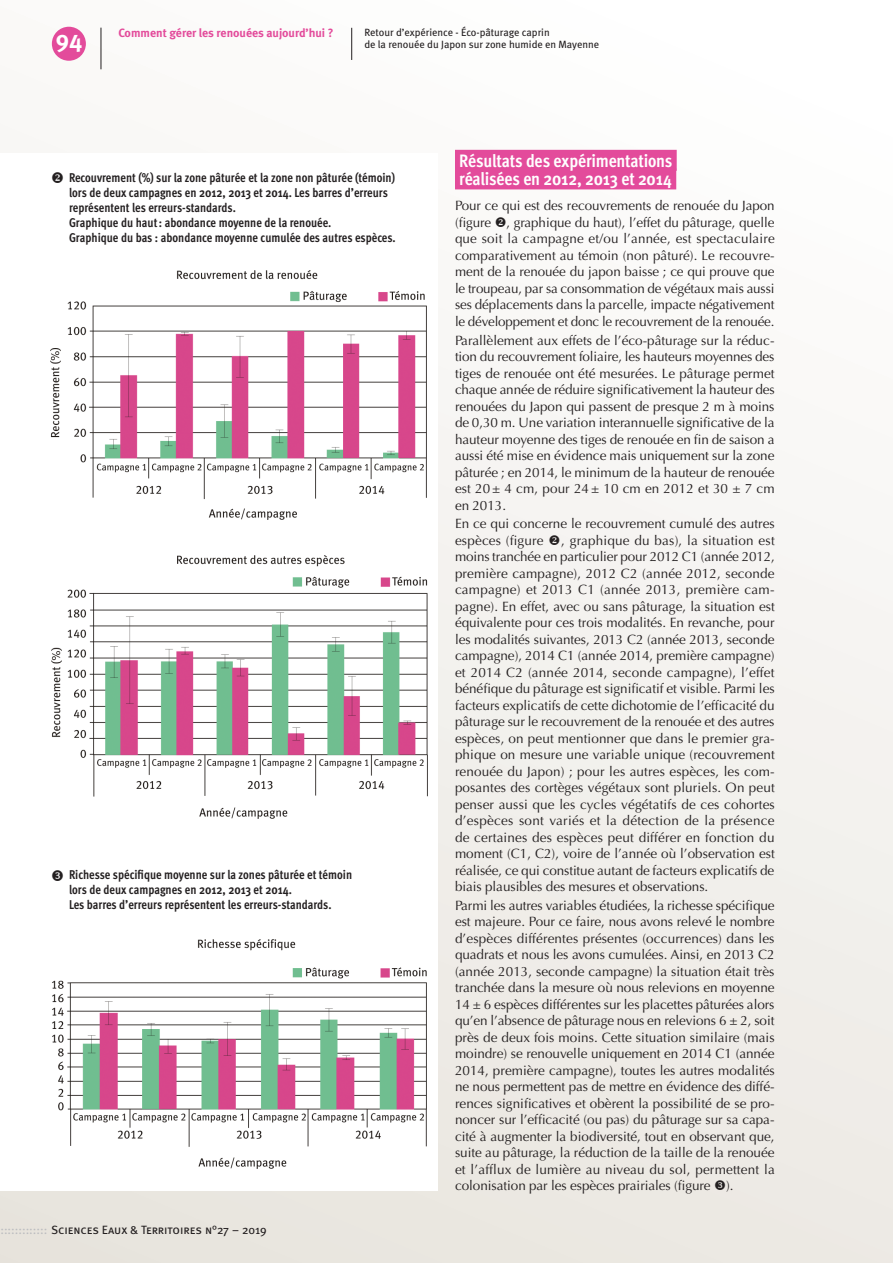
<style>
.page{position:relative;width:893px;height:1263px;background:#fff}
.page>*{position:absolute;margin:0;border:0;box-sizing:border-box;transform-origin:0 0}
.t1{font:24px "Meta Bold Caps Expert";color:#fff}
.t2{font:700 18px "Meta Cond OT";letter-spacing:-.01em;color:#fff}
.t3{font:13.5px/16.5px "Optima";letter-spacing:-.005em;color:#231f20;text-align:justify}
.titre_figure{font:700 12.75px/15px "Meta Cond OT";color:#231f20}
.t4{font:12px "Meta Book Caps";letter-spacing:-.005em;color:#231f20}
.t5{font:700 12px "Meta";color:#e34b9b}
.roulette_article{font:10.5px/12px "Meta Book LF";color:#231f20}
.s1{color:#bcbdc0}
</style>
<div class="page">
<div style="left:0;top:0;width:893px;height:1263px;background:linear-gradient(to bottom,#fefefe,#ebe8e2)"></div>
<hr style="left:351px;top:28px;width:1px;height:32px;background:#231f20">
<div style="left:455px;top:150px;width:222px;height:21px;background:#e34b9b"></div>
<div style="left:455px;top:168px;width:221px;height:21px;background:#e34b9b"></div>
<div style="left:0;top:153px;width:438px;height:1038px;background:#fff"></div>
<img style="left:51px;top:271px;width:375px;height:248px">
<img style="left:52px;top:556px;width:375px;height:263px">
<img style="left:52px;top:940px;width:375px;height:229px">
<div style="left:52px;top:27px;width:34px;height:34px;background:#e34b9b;border-radius:50%"></div>
<hr style="left:101px;top:28px;width:1px;height:41px;background:#231f20">
<svg style="left:715px;top:1180px;width:10px;height:10px"></svg>
<h1 class="t1" style="left:56px;top:28px;width:28px">94</h1>
<p class="t5" style="left:118px;top:25px;width:217px">Comment gérer les renouées aujourd’hui ?</p>
<p class="roulette_article" style="left:364px;top:26px;width:236px">Retour d’expérience - Éco-pâturage caprin<br>de la renouée du Japon sur zone humide en Mayenne</p>
<p class="titre_figure" style="left:69px;top:170px;width:328px;text-indent:-18px">❖ Recouvrement (%) sur la zone pâturée et la zone non pâturée (témoin) lors de deux campagnes en 2012, 2013 et 2014. Les barres d’erreurs représentent les erreurs-standards.<br>Graphique du haut: abondance moyenne de la renouée.<br>Graphique du bas : abondance moyenne cumulée des autres espèces.</p>
<p class="titre_figure" style="left:69px;top:867px;width:285px">Richesse spécifique moyenne sur la zones pâturée et témoin lors de deux campagnes en 2012, 2013 et 2014.<br>Les barres d’erreurs représentent les erreurs-standards.</p>
<p class="t4" style="left:0;top:1223px;width:268px"><span class="s1">:::::::::::::</span> Sciences Eaux &amp; Territoires n°27 – 2019</p>
<h1 class="t2" style="left:459px;top:149px;width:215px">Résultats des expérimentations</h1>
<h1 class="t2" style="left:459px;top:168px;width:214px">réalisées en 2012, 2013 et 2014</h1>
<p class="t3" style="left:455px;top:198px;width:321px">Pour ce qui est des recouvrements de renouée du Japon (figure ❖, graphique du haut), l’effet du pâturage, quelle que soit la campagne et/ou l’année, est spectaculaire comparativement au témoin (non pâturé). Le recouvre&shy;ment de la renouée du japon baisse ; ce qui prouve que le troupeau, par sa consommation de végétaux mais aussi ses déplacements dans la parcelle, impacte négativement le développement et donc le recouvrement de la renouée.</p>
<p class="t3" style="left:455px;top:332px;width:321px">Parallèlement aux effets de l’éco-pâturage sur la réduc&shy;tion du recouvrement foliaire, les hauteurs moyennes des tiges de renouée ont été mesurées. Le pâturage permet chaque année de réduire significativement la hauteur des renouées du Japon qui passent de presque 2 m à moins de 0,30 m. Une variation interannuelle significative de la hauteur moyenne des tiges de renouée en fin de saison a aussi été mise en évidence mais uniquement sur la zone pâturée ; en 2014, le minimum de la hauteur de renouée est 20± 4 cm, pour 24± 10 cm en 2012 et 30 ± 7 cm en 2013.</p>
<p class="t3" style="left:455px;top:516px;width:321px">En ce qui concerne le recouvrement cumulé des autres espèces (figure ❖, graphique du bas), la situation est moins tranchée en particulier pour 2012 C1 (année 2012, première campagne), 2012 C2 (année 2012, seconde campagne) et 2013 C1 (année 2013, première cam&shy;pagne). En effet, avec ou sans pâturage, la situation est équivalente pour ces trois modalités. En revanche, pour les modalités suivantes, 2013 C2 (année 2013, seconde campagne), 2014 C1 (année 2014, première campagne) et 2014 C2 (année 2014, seconde campagne), l’effet bénéfique du pâturage est significatif et visible. Parmi les facteurs explicatifs de cette dichotomie de l’efficacité du pâturage sur le recouvrement de la renouée et des autres espèces, on peut mentionner que dans le premier gra&shy;phique on mesure une variable unique (recouvrement renouée du Japon) ; pour les autres espèces, les com&shy;posantes des cortèges végétaux sont pluriels. On peut penser aussi que les cycles végétatifs de ces cohortes d’espèces sont variés et la détection de la présence de certaines des espèces peut différer en fonction du moment (C1, C2), voire de l’année où l’observation est réalisée, ce qui constitue autant de facteurs explicatifs de biais plausibles des mesures et observations.</p>
<p class="t3" style="left:455px;top:897px;width:321px">Parmi les autres variables étudiées, la richesse spécifique est majeure. Pour ce faire, nous avons relevé le nombre d’espèces différentes présentes (occurrences) dans les quadrats et nous les avons cumulées. Ainsi, en 2013 C2 (année 2013, seconde campagne) la situation était très tranchée dans la mesure où nous relevions en moyenne 14 ± 6 espèces différentes sur les placettes pâturées alors qu’en l’absence de pâturage nous en relevions 6 ± 2, soit près de deux fois moins. Cette situation similaire (mais moindre) se renouvelle uniquement en 2014 C1 (année 2014, première campagne), toutes les autres modalités ne nous permettent pas de mettre en évidence des diffé&shy;rences significatives et obèrent la possibilité de se pro&shy;noncer sur l’efficacité (ou pas) du pâturage sur sa capa&shy;cité à augmenter la biodiversité, tout en observant que, suite au pâturage, la réduction de la taille de la renouée et l’afflux de lumière au niveau du sol, permettent la colonisation par les espèces prairiales (figure ).</p>
</div>
